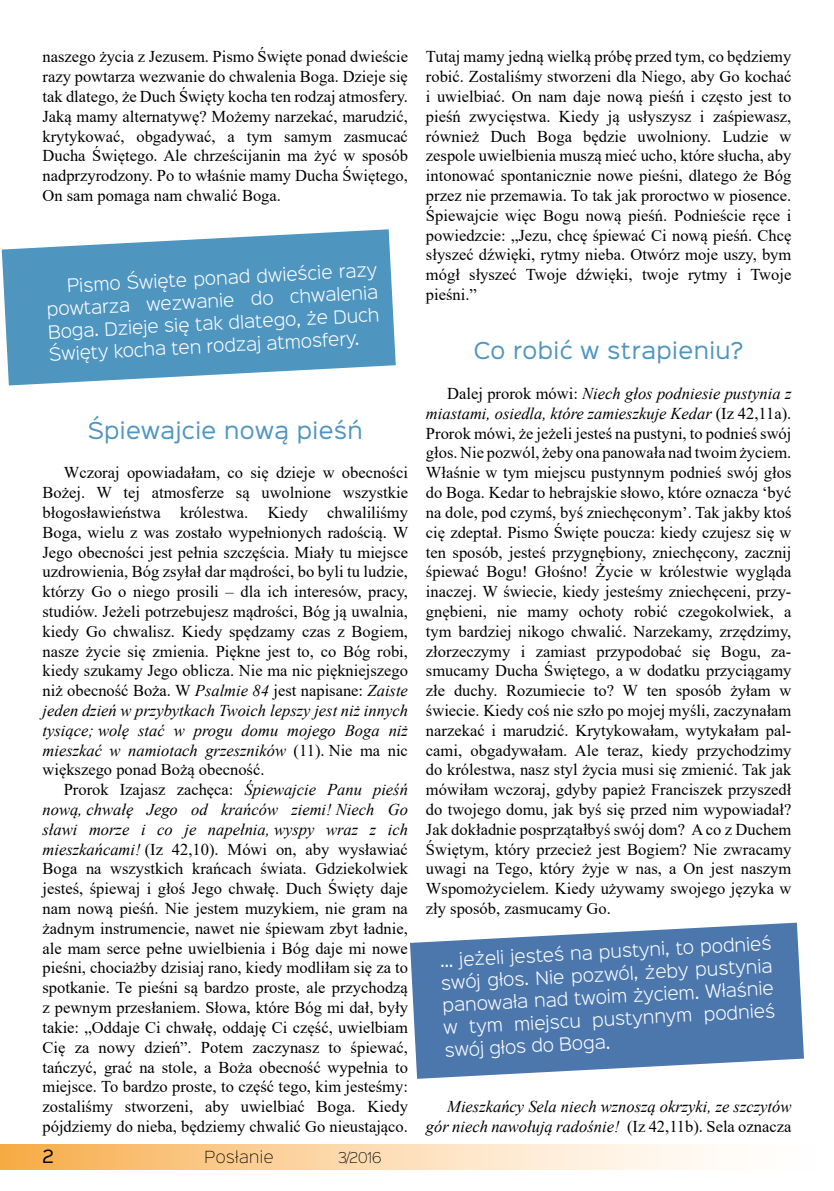
<style>
.page{position:relative;width:834px;height:1191px;background:#fff}
.page>*{position:absolute;margin:0;border:0;box-sizing:border-box;transform-origin:0 0}
.t1{font:21px "Sinkin Sans 400";letter-spacing:.025em;color:#4e95c0}
.t2{font:16.5px/19.8px "Times New Roman";color:#000;text-align:justify}
.t3{font:300 16.5px/22.5px "Sinkin Sans 300";color:#fff}
.t4{font:italic 16.5px/19.8px "Times New Roman";color:#000;text-align:right}
.t5{font:16.5px "Sinkin Sans 400";color:#000}
.t6{font:15px "Sinkin Sans 200 X Light";color:#000}
.t7{font:13.5px "Sinkin Sans 200 X Light";color:#000}
.s1{font-style:italic}
.s2{font-style:normal}
</style>
<div class="page">
<svg style="left:2px;top:229px;width:393px;height:156px;background:#66a3c8"></svg>
<svg style="left:410px;top:922px;width:393px;height:156px;background:#648ab8"></svg>
<svg style="left:0;top:1144px;width:715px;height:25px;background:#fbd7a9"></svg>
<p class="t2" style="left:43px;top:46px;width:367px">naszego życia z Jezusem. Pismo Święte ponad dwieście razy powtarza wezwanie do chwalenia Boga. Dzieje się tak dlatego, że Duch Święty kocha ten rodzaj atmosfery.<br>Jaką mamy alternatywę? Możemy narzekać, marudzić, krytykować, obgadywać, a tym samym zasmucać Ducha Świętego. Ale chrześcijanin ma żyć w sposób nadprzyrodzony. Po to właśnie mamy Ducha Świętego, On sam pomaga nam chwalić Boga.</p>
<p class="t3" style="left:45px;top:274px;width:335px;text-indent:21px;rotate:-3deg">Pismo Święte ponad dwieście razy powtarza wezwanie do chwalenia Boga. Dzieje się tak dlatego, że Duch Święty kocha ten rodzaj atmosfery.</p>
<p class="t1" style="left:88px;top:412px;width:276px">Śpiewajcie nową pieśń</p>
<p class="t2" style="left:43px;top:462px;width:367px;text-indent:21px">Wczoraj opowiadałam, co się dzieje w obecności Bożej. W tej atmosferze są uwolnione wszystkie błogosławieństwa królestwa. Kiedy chwaliliśmy Boga, wielu z was zostało wypełnionych radością. W Jego obecności jest pełnia szczęścia. Miały tu miejsce uzdrowienia, Bóg zsyłał dar mądrości, bo byli tu ludzie, którzy Go o niego prosili – dla ich interesów, pracy, studiów. Jeżeli potrzebujesz mądrości, Bóg ją uwalnia, kiedy Go chwalisz. Kiedy spędzamy czas z Bogiem, nasze życie się zmienia. Piękne jest to, co Bóg robi, kiedy szukamy Jego oblicza. Nie ma nic piękniejszego niż obecność Boża. W <span class="s1">Psalmie 84</span> jest napisane: <span class="s1">Zaiste jeden dzień w przybytkach Twoich lepszy jest niż innych tysiące; wolę stać w progu domu mojego Boga niż mieszkać w namiotach grzeszników</span> (11). Nie ma nic większego ponad Bożą obecność.</p>
<p class="t2" style="left:42px;top:779px;width:367px;text-indent:21px">Prorok Izajasz zachęca: <span class="s1">Śpiewajcie Panu pieśń nową, chwałę Jego od krańców ziemi! Niech Go sławi morze i co je napełnia, wyspy wraz z ich mieszkańcami!</span> (Iz 42,10). Mówi on, aby wysławiać Boga na wszystkich krańcach świata. Gdziekolwiek jesteś, śpiewaj i głoś Jego chwałę. Duch Święty daje nam nową pieśń. Nie jestem muzykiem, nie gram na żadnym instrumencie, nawet nie śpiewam zbyt ładnie, ale mam serce pełne uwielbienia i Bóg daje mi nowe pieśni, chociażby dzisiaj rano, kiedy modliłam się za to spotkanie. Te pieśni są bardzo proste, ale przychodzą z pewnym przesłaniem. Słowa, które Bóg mi dał, były takie: „Oddaje Ci chwałę, oddaję Ci część, uwielbiam Cię za nowy dzień”. Potem zaczynasz to śpiewać, tańczyć, grać na stole, a Boża obecność wypełnia to miejsce. To bardzo proste, to część tego, kim jesteśmy: zostaliśmy stworzeni, aby uwielbiać Boga. Kiedy pójdziemy do nieba, będziemy chwalić Go nieustająco.</p>
<p class="t5" style="left:42px;top:1142px;width:13px">2</p>
<p class="t6" style="left:204px;top:1144px;width:71px">Posłanie</p>
<p class="t7" style="left:338px;top:1146px;width:45px">3/2016</p>
<p class="t2" style="left:426px;top:46px;width:367px">Tutaj mamy jedną wielką próbę przed tym, co będziemy robić. Zostaliśmy stworzeni dla Niego, aby Go kochać i uwielbiać. On nam daje nową pieśń i często jest to pieśń zwycięstwa. Kiedy ją usłyszysz i zaśpiewasz, również Duch Boga będzie uwolniony. Ludzie w zespole uwielbienia muszą mieć ucho, które słucha, aby intonować spontanicznie nowe pieśni, dlatego że Bóg przez nie przemawia. To tak jak proroctwo w piosence.<br>Śpiewajcie więc Bogu nową pieśń. Podnieście ręce i powiedzcie: „Jezu, chcę śpiewać Ci nową pieśń. Chcę słyszeć dźwięki, rytmy nieba. Otwórz moje uszy, bym mógł słyszeć Twoje dźwięki, twoje rytmy i Twoje pieśni.”</p>
<p class="t1" style="left:473px;top:333px;width:271px">Co robić w strapieniu?</p>
<p class="t2" style="left:426px;top:383px;width:367px;text-indent:21px">Dalej prorok mówi: <span class="s1">Niech głos podniesie pustynia z miastami, osiedla, które zamieszkuje Kedar</span> (Iz 42,11a).<br>Prorok mówi, że jeżeli jesteś na pustyni, to podnieś swój głos. Nie pozwól, żeby ona panowała nad twoim życiem.<br>Właśnie w tym miejscu pustynnym podnieś swój głos do Boga. Kedar to hebrajskie słowo, które oznacza ‘być na dole, pod czymś, byś zniechęconym’. Tak jakby ktoś cię zdeptał. Pismo Święte poucza: kiedy czujesz się w ten sposób, jesteś przygnębiony, zniechęcony, zacznij śpiewać Bogu! Głośno! Życie w królestwie wygląda inaczej. W świecie, kiedy jesteśmy zniechęceni, przy&shy;gnębieni, nie mamy ochoty robić czegokolwiek, a tym bardziej nikogo chwalić. Narzekamy, zrzędzimy, złorzeczymy i zamiast przypodobać się Bogu, za&shy;smucamy Ducha Świętego, a w dodatku przyciągamy złe duchy. Rozumiecie to? W ten sposób żyłam w świecie. Kiedy coś nie szło po mojej myśli, zaczynałam narzekać i marudzić. Krytykowałam, wytykałam pal&shy;cami, obgadywałam. Ale teraz, kiedy przychodzimy do królestwa, nasz styl życia musi się zmienić. Tak jak mówiłam wczoraj, gdyby papież Franciszek przyszedł do twojego domu, jak byś się przed nim wypowiadał?<br>Jak dokładnie posprzątałbyś swój dom? A co z Duchem Świętym, który przecież jest Bogiem? Nie zwracamy uwagi na Tego, który żyje w nas, a On jest naszym Wspomożycielem. Kiedy używamy swojego języka w zły sposób, zasmucamy Go.</p>
<p class="t3" style="left:439px;top:948px;width:335px;rotate:-3deg">... jeżeli jesteś na pustyni, to podnieś swój głos. Nie pozwól, żeby pustynia panowała nad twoim życiem. Właśnie w tym miejscu pustynnym podnieś swój głos do Boga.</p>
<p class="t4" style="left:426px;top:1096px;width:367px">Mieszkańcy Sela niech wznoszą okrzyki, ze szczytów gór niech nawołują radośnie! <span class="s2">(Iz 42,11b). Sela oznacza</span></p>
</div>
